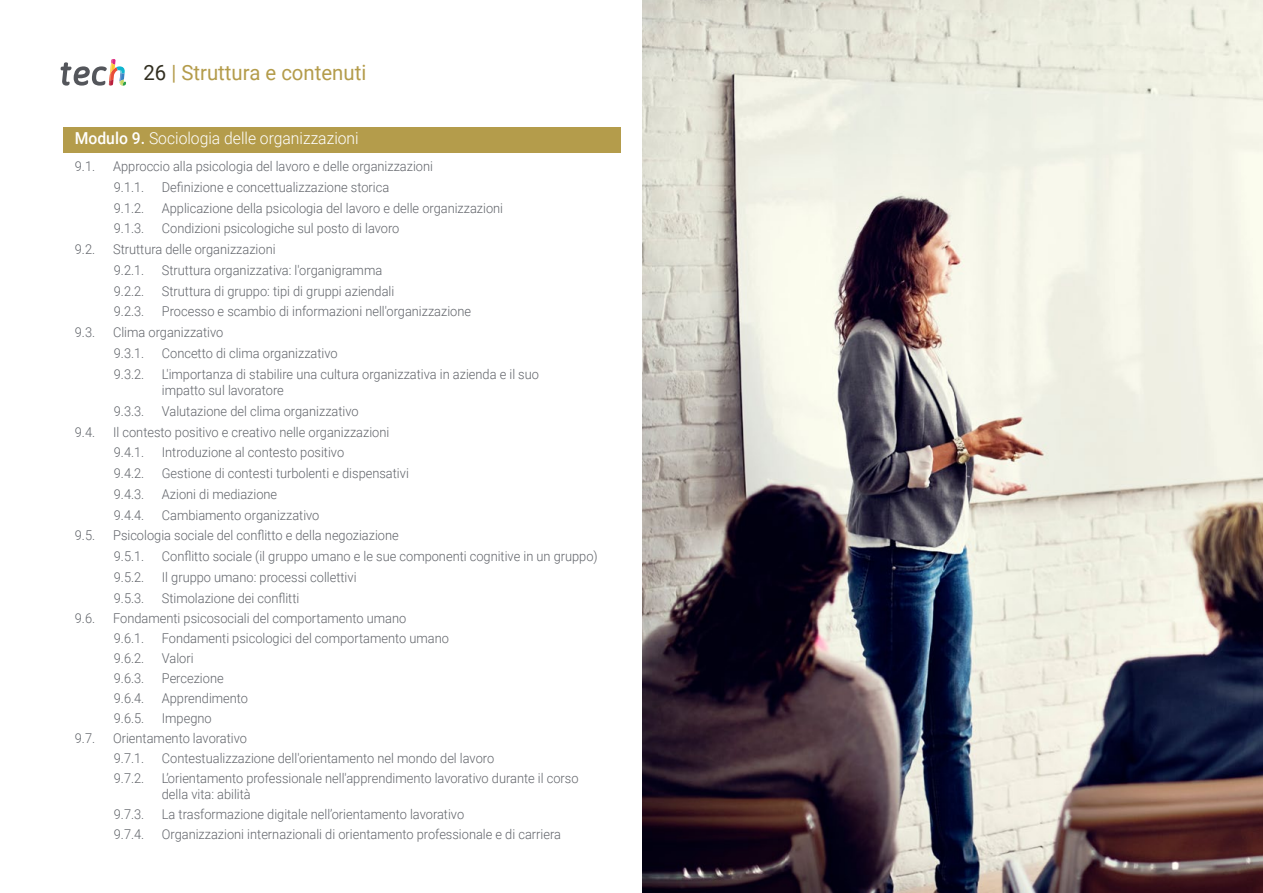
<style>
.page{position:relative;width:1263px;height:893px;background:#fff}
.page>*{position:absolute;margin:0;border:0;box-sizing:border-box;transform-origin:0 0}
.t1{font:21px "Roboto";color:#b49c4b}
.t2{font:300 16.5px "Roboto";color:#fff;scale:.95 1}
.t3{font:300 13.5px/20.7px "Roboto";color:#61646a;scale:.95 1}
.s1{color:#312e20}
.s2{font-weight:500}
</style>
<div class="page">
<svg style="left:61px;top:59px;width:65px;height:27px"></svg>
<img style="left:642px;top:0;width:621px;height:893px">
<div style="left:64px;top:128px;width:557px;height:25px;background:#b49c4b"></div>
<h1 class="t1" style="left:144px;top:57px;width:224px"><span class="s1">26</span> | Struttura e contenuti</h1>
<p class="t2" style="left:75px;top:127px;width:300px"><span class="s2">Modulo 9.</span> Sociologia delle organizzazioni</p>
<p class="t3" style="left:75px;top:156px;width:23px">9.1.</p>
<p class="t3" style="left:113px;top:156px;width:338px">Approccio alla psicologia del lavoro e delle organizzazioni<br>9.1.1.</p>
<p class="t3" style="left:162px;top:176px;width:241px">Definizione e concettualizzazione storica</p>
<p class="t3" style="left:114px;top:197px;width:34px">9.1.2.</p>
<p class="t3" style="left:162px;top:197px;width:361px">Applicazione della psicologia del lavoro e delle organizzazioni</p>
<p class="t3" style="left:114px;top:218px;width:34px">9.1.3.</p>
<p class="t3" style="left:162px;top:218px;width:252px">Condizioni psicologiche sul posto di lavoro</p>
<p class="t3" style="left:75px;top:239px;width:23px">9.2.</p>
<p class="t3" style="left:113px;top:239px;width:173px">Struttura delle organizzazioni<br>9.2.1.</p>
<p class="t3" style="left:162px;top:259px;width:233px">Struttura organizzativa: l'organigramma</p>
<p class="t3" style="left:114px;top:280px;width:34px">9.2.2.</p>
<p class="t3" style="left:162px;top:280px;width:246px">Struttura di gruppo: tipi di gruppi aziendali</p>
<p class="t3" style="left:114px;top:301px;width:34px">9.2.3.</p>
<p class="t3" style="left:162px;top:301px;width:327px">Processo e scambio di informazioni nell'organizzazione</p>
<p class="t3" style="left:75px;top:322px;width:23px">9.3.</p>
<p class="t3" style="left:113px;top:322px;width:118px">Clima organizzativo<br>9.3.1.</p>
<p class="t3" style="left:162px;top:342px;width:187px">Concetto di clima organizzativo</p>
<p class="t3" style="left:114px;top:363px;width:34px">9.3.2.</p>
<p class="t3" style="left:162px;top:365px;width:398px;line-height:16.5px">L'importanza di stabilire una cultura organizzativa in azienda e il suo impatto sul lavoratore</p>
<p class="t3" style="left:114px;top:400px;width:34px">9.3.3.</p>
<p class="t3" style="left:162px;top:400px;width:209px">Valutazione del clima organizzativo</p>
<p class="t3" style="left:75px;top:421px;width:23px">9.4.</p>
<p class="t3" style="left:113px;top:421px;width:292px">Il contesto positivo e creativo nelle organizzazioni<br>9.4.1.</p>
<p class="t3" style="left:162px;top:442px;width:193px">Introduzione al contesto positivo</p>
<p class="t3" style="left:114px;top:463px;width:34px">9.4.2.</p>
<p class="t3" style="left:162px;top:463px;width:261px">Gestione di contesti turbolenti e dispensativi</p>
<p class="t3" style="left:114px;top:483px;width:34px">9.4.3.</p>
<p class="t3" style="left:162px;top:483px;width:123px">Azioni di mediazione</p>
<p class="t3" style="left:114px;top:504px;width:34px">9.4.4.</p>
<p class="t3" style="left:162px;top:504px;width:167px">Cambiamento organizzativo</p>
<p class="t3" style="left:75px;top:525px;width:23px">9.5.</p>
<p class="t3" style="left:113px;top:525px;width:302px">Psicologia sociale del conflitto e della negoziazione<br>9.5.1.</p>
<p class="t3" style="left:162px;top:546px;width:460px">Conflitto sociale (il gruppo umano e le sue componenti cognitive in un gruppo)</p>
<p class="t3" style="left:114px;top:566px;width:34px">9.5.2.</p>
<p class="t3" style="left:162px;top:566px;width:206px">Il gruppo umano: processi collettivi</p>
<p class="t3" style="left:114px;top:587px;width:34px">9.5.3.</p>
<p class="t3" style="left:162px;top:587px;width:146px">Stimolazione dei conflitti</p>
<p class="t3" style="left:75px;top:607px;width:23px">9.6.</p>
<p class="t3" style="left:113px;top:607px;width:310px;line-height:20px">Fondamenti psicosociali del comportamento umano<br>9.6.1.</p>
<p class="t3" style="left:162px;top:627px;width:304px">Fondamenti psicologici del comportamento umano</p>
<p class="t3" style="left:114px;top:647px;width:34px">9.6.2.</p>
<p class="t3" style="left:162px;top:647px;width:35px">Valori</p>
<p class="t3" style="left:114px;top:667px;width:34px">9.6.3.</p>
<p class="t3" style="left:162px;top:667px;width:67px">Percezione</p>
<p class="t3" style="left:114px;top:687px;width:34px">9.6.4.</p>
<p class="t3" style="left:162px;top:687px;width:92px">Apprendimento</p>
<p class="t3" style="left:114px;top:707px;width:34px">9.6.5.</p>
<p class="t3" style="left:162px;top:707px;width:54px">Impegno</p>
<p class="t3" style="left:75px;top:727px;width:23px">9.7.</p>
<p class="t3" style="left:113px;top:727px;width:143px;line-height:20px">Orientamento lavorativo<br>9.7.1.</p>
<p class="t3" style="left:162px;top:747px;width:351px">Contestualizzazione dell'orientamento nel mondo del lavoro</p>
<p class="t3" style="left:114px;top:767px;width:34px">9.7.2.</p>
<p class="t3" style="left:162px;top:770px;width:440px;line-height:15.8px">L’orientamento professionale nell'apprendimento lavorativo durante il corso della vita: abilità</p>
<p class="t3" style="left:114px;top:803px;width:34px">9.7.3.</p>
<p class="t3" style="left:162px;top:803px;width:320px">La trasformazione digitale nell’orientamento lavorativo</p>
<p class="t3" style="left:114px;top:823px;width:34px">9.7.4.</p>
<p class="t3" style="left:162px;top:823px;width:422px">Organizzazioni internazionali di orientamento professionale e di carriera</p>
</div>
